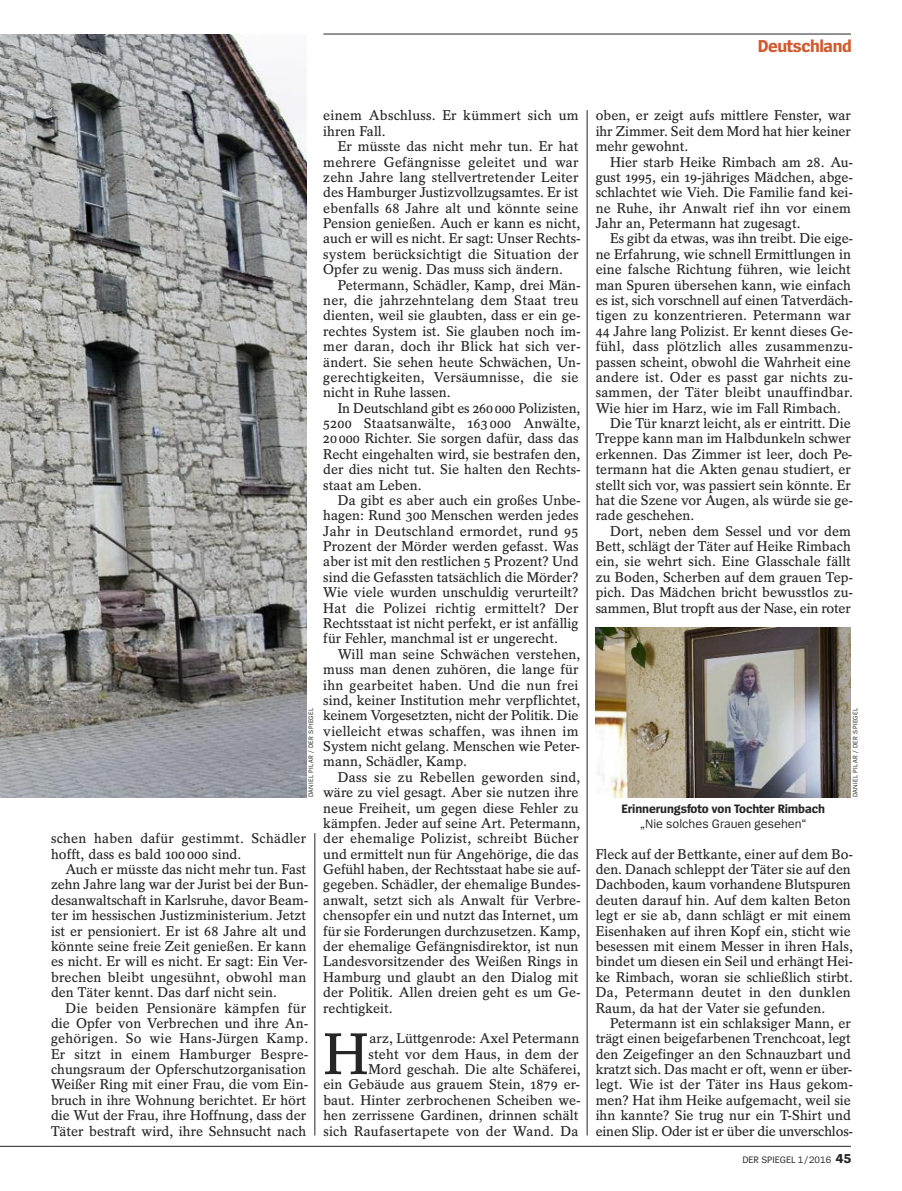
<style>
.page{position:relative;width:902px;height:1191px;background:#fff}
.page>*{position:absolute;margin:0;border:0;box-sizing:border-box;transform-origin:0 0}
.t1{font:600 58.2px "Spiegel Serif";color:#272627}
.t2{font:700 18px "Spiegel Sans";letter-spacing:-.025em;color:#d3592c}
.t3{font:600 14.1px/15.5px "Spiegel Serif";color:#272627}
.t4{font:700 12.75px "Spiegel Sans";letter-spacing:-.01em;color:#272627}
.t5{font:12.75px "Spiegel Sans";color:#272627}
.t6{font:9.75px "Spiegel Sans";letter-spacing:-.005em;color:#272627}
.t7{font:6.75px "Spiegel Sans";letter-spacing:.05em;color:#272627}
.s1{font-weight:700;font-size:13.5px}
</style>
<div class="page">
<hr style="left:323px;top:34px;width:527px;height:1px;background:#272627">
<hr style="left:0;top:1146px;width:51px;height:1px;background:#272627">
<hr style="left:51px;top:1146px;width:799px;height:1px;background:#272627">
<hr style="left:314px;top:833px;width:1px;height:302px;background:#272627">
<hr style="left:587px;top:110px;width:1px;height:1025px;background:#272627">
<svg style="left:0;top:34px;width:306px;height:763px;background:#959695"></svg>
<img style="left:595px;top:627px;width:255px;height:170px">
<p class="t2" style="left:757px;top:39px;width:95px">Deutschland</p>
<p class="t7" style="left:308px;top:797px;width:91px;rotate:-90deg">DANIEL PILAR / DER SPIEGEL</p>
<p class="t3" style="left:51px;top:832px;width:257px">schen haben dafür gestimmt. Schädler hofft, dass es bald 100000 sind.</p>
<p class="t3" style="left:51px;top:863px;width:259px;text-indent:14px">Auch er müsste das nicht mehr tun. Fast zehn Jahre lang war der Jurist bei der Bun&shy;desanwaltschaft in Karlsruhe, davor Beam&shy;ter im hessischen Justizministerium. Jetzt ist er pensioniert. Er ist 68 Jahre alt und könnte seine freie Zeit genießen. Er kann es nicht. Er will es nicht. Er sagt: Ein Ver&shy;brechen bleibt ungesühnt, obwohl man den Täter kennt. Das darf nicht sein.</p>
<p class="t3" style="left:51px;top:1001px;width:259px;text-indent:14px">Die beiden Pensionäre kämpfen für die Opfer von Verbrechen und ihre An&shy;gehörigen. So wie Hans-Jürgen Kamp.<br>Er sitzt in einem Hamburger Bespre&shy;chungsraum der Opferschutzorganisation Weißer Ring mit einer Frau, die vom Ein&shy;bruch in ihre Wohnung berichtet. Er hört die Wut der Frau, ihre Hoffnung, dass der Täter bestraft wird, ihre Sehnsucht nach</p>
<p class="t3" style="left:323px;top:109px;width:257px">einem Abschluss. Er kümmert sich um ihren Fall.</p>
<p class="t3" style="left:323px;top:140px;width:259px;text-indent:14px">Er müsste das nicht mehr tun. Er hat mehrere Gefängnisse geleitet und war zehn Jahre lang stellvertretender Leiter des Hamburger Justizvollzugsamtes. Er ist ebenfalls 68 Jahre alt und könnte seine Pension genießen. Auch er kann es nicht, auch er will es nicht. Er sagt: Unser Rechts&shy;system berücksichtigt die Situation der Opfer zu wenig. Das muss sich ändern.</p>
<p class="t3" style="left:323px;top:278px;width:259px;text-indent:14px">Petermann, Schädler, Kamp, drei Män&shy;ner, die jahrzehntelang dem Staat treu dienten, weil sie glaubten, dass er ein ge&shy;rechtes System ist. Sie glauben noch im&shy;mer daran, doch ihr Blick hat sich ver&shy;ändert. Sie sehen heute Schwächen, Un&shy;gerechtigkeiten, Versäumnisse, die sie nicht in Ruhe lassen.</p>
<p class="t3" style="left:323px;top:401px;width:259px;text-indent:14px">In Deutschland gibt es 260000 Polizisten, 5200 Staatsanwälte, 163 000 Anwälte, 20 000 Richter. Sie sorgen dafür, dass das Recht eingehalten wird, sie bestrafen den, der dies nicht tut. Sie halten den Rechts&shy;staat am Leben.</p>
<p class="t3" style="left:323px;top:494px;width:259px;text-indent:14px">Da gibt es aber auch ein großes Unbe&shy;hagen: Rund 300 Menschen werden jedes Jahr in Deutschland ermordet, rund 95<br>Prozent der Mörder werden gefasst. Was aber ist mit den restlichen 5 Prozent? Und sind die Gefassten tatsächlich die Mörder?<br>Wie viele wurden unschuldig verurteilt?<br>Hat die Polizei richtig ermittelt? Der Rechtsstaat ist nicht perfekt, er ist anfällig für Fehler, manchmal ist er ungerecht.</p>
<p class="t3" style="left:323px;top:647px;width:259px;text-indent:14px">Will man seine Schwächen verstehen, muss man denen zuhören, die lange für ihn gearbeitet haben. Und die nun frei sind, keiner Institution mehr verpflichtet, keinem Vorgesetzten, nicht der Politik. Die vielleicht etwas schaffen, was ihnen im System nicht gelang. Menschen wie Peter&shy;mann, Schädler, Kamp.</p>
<p class="t3" style="left:323px;top:771px;width:259px;text-indent:14px">Dass sie zu Rebellen geworden sind, wäre zu viel gesagt. Aber sie nutzen ihre neue Freiheit, um gegen diese Fehler zu kämpfen. Jeder auf seine Art. Petermann, der ehemalige Polizist, schreibt Bücher und ermittelt nun für Angehörige, die das Gefühl haben, der Rechtsstaat habe sie auf&shy;gegeben. Schädler, der ehemalige Bundes&shy;anwalt, setzt sich als Anwalt für Verbre&shy;chensopfer ein und nutzt das Internet, um für sie Forderungen durchzusetzen. Kamp, der ehemalige Gefängnisdirektor, ist nun Landesvorsitzender des Weißen Rings in Hamburg und glaubt an den Dialog mit der Politik. Allen dreien geht es um Ge&shy;rechtigkeit.</p>
<h1 class="t1" style="left:323px;top:1033px;width:47px">H</h1>
<p class="t3" style="left:323px;top:1032px;width:259px;text-align:right">arz, Lüttgenrode: Axel Petermann<br>steht vor dem Haus, in dem der<br>Mord geschah. Die alte Schäferei,<br>ein Gebäude aus grauem Stein, 1879 er&shy;baut. Hinter zerbrochenen Scheiben we&shy;hen zerrissene Gardinen, drinnen schält sich Raufasertapete von der Wand. Da</p>
<p class="t3" style="left:595px;top:109px;width:257px;text-align:justify">oben, er zeigt aufs mittlere Fenster, war ihr Zimmer. Seit dem Mord hat hier keiner mehr gewohnt.</p>
<p class="t3" style="left:595px;top:155px;width:259px;text-indent:14px">Hier starb Heike Rimbach am 28. Au&shy;gust 1995, ein 19-jähriges Mädchen, abge&shy;schlachtet wie Vieh. Die Familie fand kei&shy;ne Ruhe, ihr Anwalt rief ihn vor einem Jahr an, Petermann hat zugesagt.</p>
<p class="t3" style="left:610px;top:232px;width:245px">Es gibt da etwas, was ihn treibt. Die eige-</p>
<p class="t3" style="left:595px;top:248px;width:257px">ne Erfahrung, wie schnell Ermittlungen in</p>
<p class="t3" style="left:595px;top:263px;width:257px">eine falsche Richtung führen, wie leicht</p>
<p class="t3" style="left:595px;top:278px;width:257px">man Spuren übersehen kann, wie einfach</p>
<p class="t3" style="left:595px;top:294px;width:259px">es ist, sich vorschnell auf einen Tatverdäch-</p>
<p class="t3" style="left:595px;top:309px;width:257px">tigen zu konzentrieren. Petermann war</p>
<p class="t3" style="left:595px;top:325px;width:259px">44 Jahre lang Polizist. Er kennt dieses Ge-</p>
<p class="t3" style="left:595px;top:340px;width:259px">fühl, dass plötzlich alles zusammenzu-</p>
<p class="t3" style="left:595px;top:355px;width:257px">passen scheint, obwohl die Wahrheit eine</p>
<p class="t3" style="left:595px;top:371px;width:259px">andere ist. Oder es passt gar nichts zu-</p>
<p class="t3" style="left:595px;top:386px;width:259px">sammen, der Täter bleibt unauffindbar.</p>
<p class="t3" style="left:595px;top:401px;width:247px">Wie hier im Harz, wie im Fall Rimbach.</p>
<p class="t3" style="left:610px;top:417px;width:242px">Die Tür knarzt leicht, als er eintritt. Die</p>
<p class="t3" style="left:595px;top:432px;width:257px">Treppe kann man im Halbdunkeln schwer</p>
<p class="t3" style="left:595px;top:448px;width:258px">erkennen. Das Zimmer ist leer, doch Pe-</p>
<p class="t3" style="left:595px;top:463px;width:257px">termann hat die Akten genau studiert, er</p>
<p class="t3" style="left:595px;top:478px;width:257px">stellt sich vor, was passiert sein könnte. Er</p>
<p class="t3" style="left:595px;top:494px;width:259px">hat die Szene vor Augen, als würde sie ge-</p>
<p class="t3" style="left:595px;top:509px;width:100px">rade geschehen.</p>
<p class="t3" style="left:610px;top:524px;width:242px">Dort, neben dem Sessel und vor dem</p>
<p class="t3" style="left:595px;top:540px;width:257px">Bett, schlägt der Täter auf Heike Rimbach</p>
<p class="t3" style="left:595px;top:555px;width:257px">ein, sie wehrt sich. Eine Glasschale fällt</p>
<p class="t3" style="left:595px;top:571px;width:259px">zu Boden, Scherben auf dem grauen Tep-</p>
<p class="t3" style="left:595px;top:586px;width:259px">pich. Das Mädchen bricht bewusstlos zu-</p>
<p class="t3" style="left:595px;top:601px;width:257px">sammen, Blut tropft aus der Nase, ein roter</p>
<p class="t4" style="left:621px;top:803px;width:205px">Erinnerungsfoto von Tochter Rimbach</p>
<p class="t5" style="left:640px;top:819px;width:168px">„Nie solches Grauen gesehen“</p>
<p class="t7" style="left:852px;top:797px;width:91px;rotate:-90deg">DANIEL PILAR / DER SPIEGEL</p>
<p class="t3" style="left:595px;top:847px;width:259px">Fleck auf der Bettkante, einer auf dem Bo&shy;den. Danach schleppt der Täter sie auf den Dachboden, kaum vorhandene Blutspuren deuten darauf hin. Auf dem kalten Beton legt er sie ab, dann schlägt er mit einem Eisenhaken auf ihren Kopf ein, sticht wie besessen mit einem Messer in ihren Hals, bindet um diesen ein Seil und erhängt Hei&shy;ke Rimbach, woran sie schließlich stirbt.<br>Da, Petermann deutet in den dunklen Raum, da hat der Vater sie gefunden.</p>
<p class="t3" style="left:595px;top:1016px;width:259px;text-indent:14px">Petermann ist ein schlaksiger Mann, er trägt einen beigefarbenen Trenchcoat, legt den Zeigefinger an den Schnauzbart und kratzt sich. Das macht er oft, wenn er über&shy;legt. Wie ist der Täter ins Haus gekom&shy;men? Hat ihm Heike aufgemacht, weil sie ihn kannte? Sie trug nur ein T-Shirt und einen Slip. Oder ist er über die unverschlos-</p>
<p class="t6" style="left:742px;top:1156px;width:110px">DER SPIEGEL 1/2016 <span class="s1">45</span></p>
</div>
